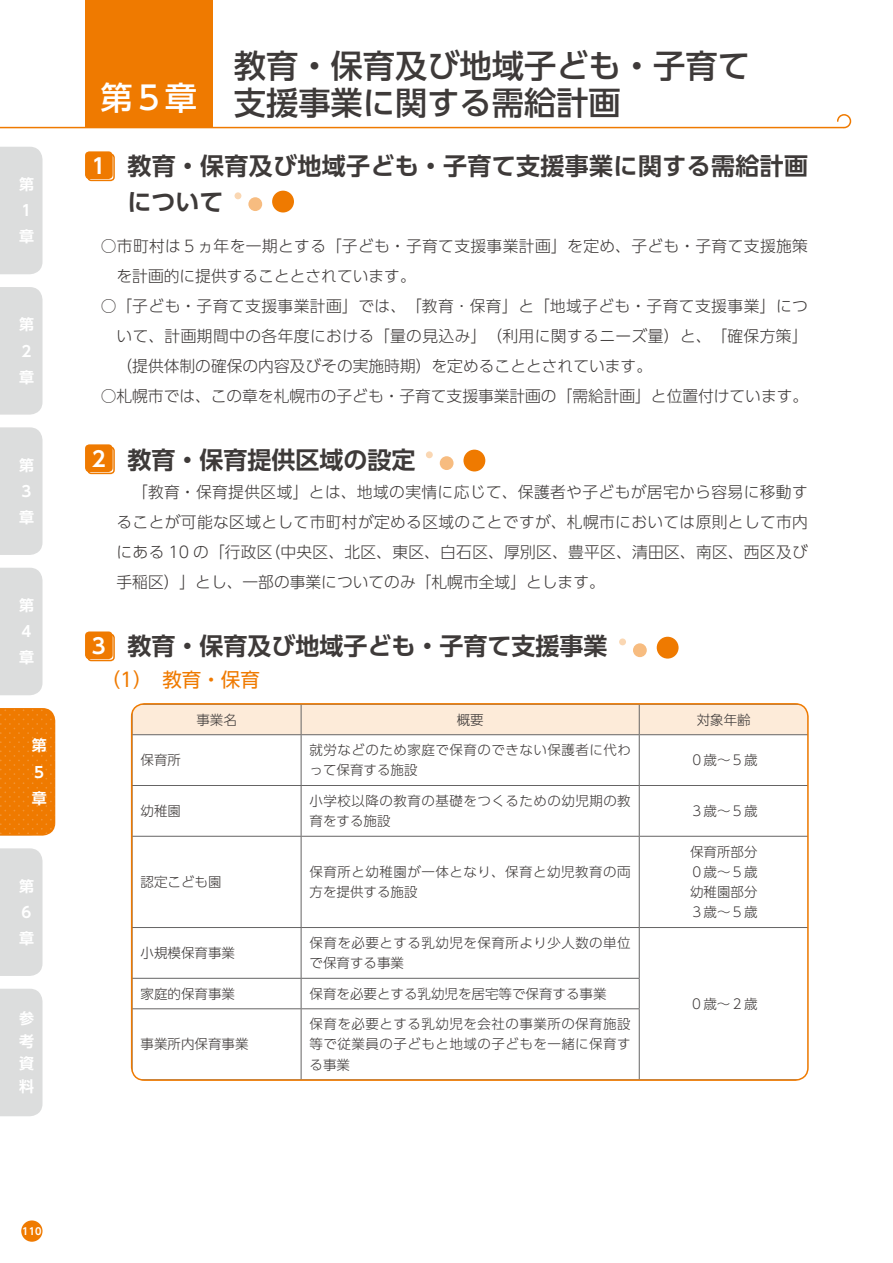
<style>
.page{position:relative;width:893px;height:1263px;background:#fff}
.page>*{position:absolute;margin:0;border:0;box-sizing:border-box;transform-origin:0 0}
.t1{font:500 32.25px/37.5px "UD Shin Go Pro";color:#3e3a39}
.t2{font:700 24px/36px "UD Shin Go Pro De";color:#3e3a39}
.t3{font:700 21px "UD Shin Go Pro De";color:#fff}
.t4{font:19.5px "UD Shin Go Pro";color:#ef7a00}
.t5{font:300 15.75px/30px "UD Shin Go Pro";color:#3e3a39;text-align:justify}
.t6{font:300 15.75px/30px "UD Shin Go Pro";letter-spacing:.025em;color:#3e3a39}
.t7{font:700 15px/26.2px "UD Shin Go Pro De";color:#fff}
.t8{font:300 13.5px/20.2px "UD Shin Go Pro";letter-spacing:.035em;color:#3e3a39}
.t9{font:300 13.5px "UD Shin Go Pro";color:#3e3a39}
.t10{font:700 9.75px "UD Shin Go Pro De";color:#fff}
</style>
<div class="page">
<div style="left:21px;top:1220px;width:22px;height:22px;background:#ef7a00;border-radius:50%"></div>
<div style="left:0;top:147px;width:43px;height:127px;background:#dcdddd"></div>
<div style="left:0;top:427px;width:43px;height:128px;background:#dcdddd"></div>
<div style="left:0;top:848px;width:43px;height:128px;background:#dcdddd"></div>
<div style="left:0;top:287px;width:43px;height:128px;background:#dcdddd"></div>
<div style="left:0;top:568px;width:43px;height:127px;background:#dcdddd"></div>
<div style="left:0;top:989px;width:43px;height:127px;background:#dcdddd"></div>
<svg style="left:0;top:708px;width:56px;height:128px;background:#ef7e09"></svg>
<hr style="left:0;top:127px;width:844px;height:1px;background:#ef7a00">
<svg style="left:836px;top:114px;width:16px;height:15px"></svg>
<div style="left:85px;top:0;width:128px;height:128px;background:#ef7a00"></div>
<div style="left:87px;top:153px;width:28px;height:28px;border:2px solid #ef7a00;border-radius:4px"></div>
<div style="left:85px;top:151px;width:28px;height:28px;background:#ef7a00;border-radius:4px"></div>
<div style="left:87px;top:446px;width:28px;height:28px;border:2px solid #ef7a00;border-radius:4px"></div>
<div style="left:85px;top:444px;width:28px;height:28px;background:#ef7a00;border-radius:4px"></div>
<div style="left:87px;top:634px;width:28px;height:27px;border:2px solid #ef7a00;border-radius:4px"></div>
<div style="left:85px;top:631px;width:28px;height:28px;background:#ef7a00;border-radius:4px"></div>
<div style="left:248px;top:197px;width:14px;height:14px;background:#f7bc80;border-radius:50%"></div>
<div style="left:272px;top:191px;width:22px;height:21px;background:#ef7a00;border-radius:50%"></div>
<div style="left:235px;top:192px;width:6px;height:7px;background:#fad7b3;border-radius:50%"></div>
<div style="left:440px;top:456px;width:14px;height:14px;background:#f7bc80;border-radius:50%"></div>
<div style="left:463px;top:450px;width:22px;height:21px;background:#ef7a00;border-radius:50%"></div>
<div style="left:426px;top:451px;width:7px;height:7px;background:#fad7b3;border-radius:50%"></div>
<div style="left:633px;top:643px;width:14px;height:14px;background:#f7bc80;border-radius:50%"></div>
<div style="left:657px;top:637px;width:22px;height:22px;background:#ef7a00;border-radius:50%"></div>
<div style="left:619px;top:638px;width:7px;height:7px;background:#fad7b3;border-radius:50%"></div>
<div style="left:132px;top:704px;width:674px;height:30px;background:#fdebd9"></div>
<hr style="left:132px;top:734px;width:169px;height:1px;background:#656464">
<hr style="left:301px;top:734px;width:338px;height:1px;background:#656464">
<hr style="left:639px;top:734px;width:169px;height:1px;background:#656464">
<hr style="left:639px;top:735px;width:1px;height:50px;background:#656464">
<hr style="left:132px;top:785px;width:169px;height:1px;background:#656464">
<hr style="left:301px;top:785px;width:338px;height:1px;background:#656464">
<hr style="left:639px;top:785px;width:169px;height:1px;background:#656464">
<hr style="left:639px;top:786px;width:1px;height:50px;background:#656464">
<hr style="left:132px;top:836px;width:169px;height:1px;background:#656464">
<hr style="left:301px;top:836px;width:338px;height:1px;background:#656464">
<hr style="left:639px;top:836px;width:169px;height:1px;background:#656464">
<hr style="left:639px;top:837px;width:1px;height:90px;background:#656464">
<hr style="left:132px;top:927px;width:169px;height:1px;background:#656464">
<hr style="left:301px;top:927px;width:338px;height:1px;background:#656464">
<hr style="left:132px;top:978px;width:169px;height:1px;background:#656464">
<hr style="left:301px;top:978px;width:339px;height:1px;background:#656464">
<hr style="left:132px;top:1008px;width:169px;height:1px;background:#656464">
<hr style="left:301px;top:1008px;width:339px;height:1px;background:#656464">
<hr style="left:132px;top:1079px;width:169px;height:1px;background:#656464">
<hr style="left:301px;top:735px;width:1px;height:50px;background:#656464">
<hr style="left:301px;top:786px;width:1px;height:50px;background:#656464">
<hr style="left:301px;top:837px;width:1px;height:90px;background:#656464">
<hr style="left:301px;top:928px;width:1px;height:50px;background:#656464">
<svg style="left:301px;top:979px;width:1px;height:29px"></svg>
<hr style="left:132px;top:1009px;width:1px;height:70px;background:#656464">
<hr style="left:301px;top:1009px;width:1px;height:70px;background:#656464">
<hr style="left:639px;top:927px;width:169px;height:1px;background:#656464">
<hr style="left:639px;top:928px;width:1px;height:50px;background:#656464">
<svg style="left:639px;top:979px;width:1px;height:29px"></svg>
<hr style="left:639px;top:1009px;width:1px;height:70px;background:#656464">
<hr style="left:808px;top:1009px;width:1px;height:70px;background:#656464">
<hr style="left:639px;top:1079px;width:169px;height:1px;background:#656464">
<div style="left:131px;top:703px;width:678px;height:378px;border:2px solid #ef7a00;border-radius:13px"></div>
<p class="t7" style="left:19px;top:171px;width:16px">第<br>1章</p>
<p class="t7" style="left:19px;top:311px;width:16px">第<br>2章</p>
<p class="t7" style="left:19px;top:451px;width:16px">第<br>3章</p>
<p class="t7" style="left:19px;top:592px;width:16px">第<br>4章</p>
<p class="t7" style="left:19px;top:732px;width:29px">第第<br>55章章</p>
<p class="t7" style="left:19px;top:872px;width:16px">第<br>6章</p>
<p class="t7" style="left:19px;top:1007px;width:16px;line-height:22.5px;text-align:justify">参考資料</p>
<h1 class="t1" style="left:100px;top:46px;width:651px;text-indent:133px">教育・保育及び地域子ども・子育て<sup>第５章</sup> 支援事業に関する需給計画</h1>
<h2 class="t2" style="left:128px;top:147px;width:682px">教育・保育及び地域子ども・子育て支援事業に関する需給計画について</h2>
<p class="t6" style="left:117px;top:230px;width:693px;text-indent:-16px">○市町村は５ヵ年を一期とする「子ども・子育て支援事業計画」を定め、子ども・子育て支援施策を計画的に提供することとされています。</p>
<p class="t5" style="left:117px;top:290px;width:693px;text-indent:-16px">○「子ども・子育て支援事業計画」では、「教育･保育」と「地域子ども・子育て支援事業」について、計画期間中の各年度における「量の見込み」（利用に関するニーズ量）と、「確保方策」（提供体制の確保の内容及びその実施時期）を定めることとされています。</p>
<p class="t5" style="left:101px;top:380px;width:709px">○札幌市では、この章を札幌市の子ども・子育て支援事業計画の「需給計画」と位置付けています。</p>
<h3 class="t3" style="left:92px;top:149px;width:15px">1</h3>
<h3 class="t3" style="left:92px;top:442px;width:15px">2</h3>
<h2 class="t2" style="left:128px;top:441px;width:290px">教育・保育提供区域の設定</h2>
<p class="t5" style="left:117px;top:476px;width:693px;text-indent:16px">「教育・保育提供区域」とは、地域の実情に応じて、保護者や子どもが居宅から容易に移動することが可能な区域として市町村が定める区域のことですが、札幌市においては原則として市内にある 10 の「行政区（中央区、北区、東区、白石区、厚別区、豊平区、清田区、南区、西区及び手稲区）」とし、一部の事業についてのみ「札幌市全域」とします。</p>
<h3 class="t3" style="left:92px;top:629px;width:15px">3</h3>
<h2 class="t2" style="left:128px;top:627px;width:482px">教育・保育及び地域子ども・子育て支援事業</h2>
<p class="t4" style="left:101px;top:664px;width:161px">（1）　教育・保育</p>
<p class="t8" style="left:196px;top:709px;width:42px">事業名</p>
<p class="t8" style="left:457px;top:709px;width:28px">概要</p>
<p class="t8" style="left:697px;top:709px;width:55px">対象年齢</p>
<p class="t8" style="left:141px;top:749px;width:42px">保育所</p>
<p class="t8" style="left:310px;top:739px;width:323px">就労などのため家庭で保育のできない保護者に代わって保育する施設</p>
<p class="t8" style="left:690px;top:749px;width:69px">０歳～５歳</p>
<p class="t8" style="left:141px;top:800px;width:42px">幼稚園</p>
<p class="t8" style="left:310px;top:790px;width:323px">小学校以降の教育の基礎をつくるための幼児期の教育をする施設</p>
<p class="t8" style="left:690px;top:800px;width:69px">３歳～５歳</p>
<p class="t8" style="left:141px;top:871px;width:82px">認定こども園</p>
<p class="t8" style="left:310px;top:861px;width:322px">保育所と幼稚園が一体となり、保育と幼児教育の両方を提供する施設</p>
<p class="t9" style="left:141px;top:942px;width:96px">小規模保育事業</p>
<p class="t8" style="left:310px;top:932px;width:323px">保育を必要とする乳幼児を保育所より少人数の単位で保育する事業</p>
<p class="t9" style="left:140px;top:983px;width:96px">家庭的保育事業</p>
<p class="t9" style="left:310px;top:983px;width:298px">保育を必要とする乳幼児を居宅等で保育する事業</p>
<p class="t9" style="left:140px;top:1033px;width:109px">事業所内保育事業</p>
<p class="t8" style="left:310px;top:1013px;width:323px;text-align:justify">保育を必要とする乳幼児を会社の事業所の保育施設等で従業員の子どもと地域の子どもを一緒に保育する事業</p>
<p class="t8" style="left:690px;top:841px;width:69px;text-align:justify">保育所部分０歳～５歳幼稚園部分３歳～５歳</p>
<p class="t8" style="left:690px;top:993px;width:69px">０歳～２歳</p>
<p class="t10" style="left:22px;top:1223px;width:21px">110</p>
</div>
